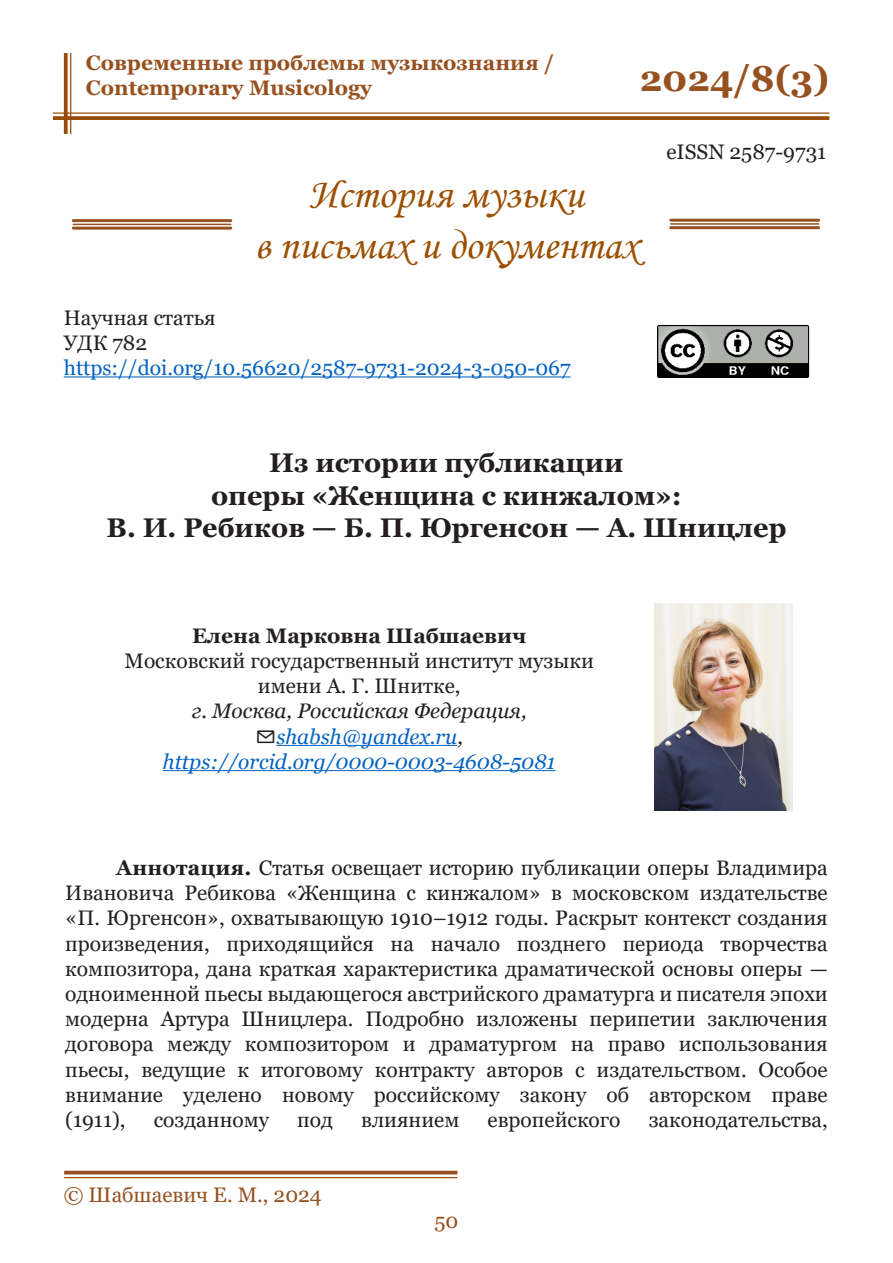
<style>
.page{position:relative;width:893px;height:1263px;background:#fff}
.page>*{position:absolute;margin:0;border:0;box-sizing:border-box;transform-origin:0 0}
.Рубрика{font:42px "Monotype Corsiva";color:#9c4f00}
.t1{font:700 36px "Georgia";color:#975120}
.Заголовок_статьи{font:700 27px "Georgia";color:#231f20}
.t2{font:21px/25.2px "Georgia";color:#231f20;text-align:justify}
.t3{font:italic 21px "Georgia";color:#0563c1}
.t4{font:700 21px/25.2px "Georgia";color:#975120}
.t5{font:21px "Georgia";color:#0563c1}
.t6{font:italic 21px "Georgia";color:#231f20}
.t7{font:700 21px "Georgia";color:#231f20}
.t8{font:21px "Georgia";color:#955220}
.t9{font:21px "Georgia";color:#975120}
.s1{color:#231f20}
.s2{font-weight:700}
</style>
<div class="page">
<hr style="left:53px;top:112px;width:776px;height:2px;background:#994b06">
<svg style="left:53px;top:116px;width:776px;height:4px;background:#9e5514"></svg>
<hr style="left:70px;top:53px;width:1px;height:81px;background:#994b06">
<svg style="left:64px;top:53px;width:4px;height:81px"></svg>
<hr style="left:64px;top:376px;width:507px;height:1px;background:#0563c1">
<img style="left:657px;top:325px;width:153px;height:52px">
<hr style="left:64px;top:1171px;width:393px;height:3px;background:#975120">
<hr style="left:64px;top:1177px;width:393px;height:1px;background:#975120">
<hr style="left:73px;top:219px;width:158px;height:3px;background:#975120">
<hr style="left:73px;top:224px;width:158px;height:1px;background:#975120">
<hr style="left:73px;top:227px;width:158px;height:3px;background:#975120">
<hr style="left:671px;top:219px;width:148px;height:3px;background:#975120">
<hr style="left:671px;top:223px;width:148px;height:2px;background:#975120">
<hr style="left:671px;top:226px;width:148px;height:3px;background:#975120">
<img style="left:654px;top:604px;width:138px;height:206px">
<hr style="left:276px;top:745px;width:181px;height:1px;background:#0563c1">
<hr style="left:163px;top:770px;width:393px;height:1px;background:#0563c1">
<p class="t4" style="left:86px;top:50px;width:470px">Современные проблемы музыкознания /<br>Contemporary Musicology</p>
<h2 class="t1" style="left:640px;top:55px;width:191px">2024/8(3)</h2>
<p class="Рубрика" style="left:309px;top:169px;width:276px">История музыки</p>
<p class="Рубрика" style="left:255px;top:219px;width:385px">в письмах и документах</p>
<p class="t2" style="left:64px;top:305px;width:153px">Научная статья</p>
<p class="t2" style="left:64px;top:330px;width:85px">УДК 782</p>
<p class="t5" style="left:64px;top:355px;width:508px">https://doi.org/10.56620/2587-9731-2024-3-050-067</p>
<p class="t2" style="left:666px;top:140px;width:161px">eISSN 2587-9731</p>
<p class="Заголовок_статьи" style="left:269px;top:445px;width:356px">Из истории публикации</p>
<p class="Заголовок_статьи" style="left:211px;top:478px;width:472px">оперы «Женщина с кинжалом»:</p>
<p class="Заголовок_статьи" style="left:107px;top:510px;width:681px">В. И. Ребиков — Б. П. Юргенсон — А. Шницлер</p>
<p class="t7" style="left:192px;top:622px;width:336px">Елена Марковна Шабшаевич</p>
<p class="t2" style="left:125px;top:648px;width:471px;text-align:center">Московский государственный институт музыки имени А. Г. Шнитке,</p>
<p class="t6" style="left:192px;top:698px;width:336px">г. Москва, Российская Федерация,</p>
<p class="t3" style="left:255px;top:723px;width:209px"><span class="s1">✉</span>shabsh@yandex.ru<span class="s1">,</span></p>
<p class="t3" style="left:163px;top:748px;width:394px">https://orcid.org/0000-0003-4608-5081</p>
<p class="t2" style="left:65px;top:855px;width:764px;text-indent:51px"><span class="s2">Аннотация.</span> Статья освещает историю публикации оперы Владимира Ивановича Ребикова «Женщина с кинжалом» в московском издательстве «П. Юргенсон», охватывающую 1910–1912 годы. Раскрыт контекст создания произведения, приходящийся на начало позднего периода творчества композитора, дана краткая характеристика драматической основы оперы — одноименной пьесы выдающегося австрийского драматурга и писателя эпохи модерна Артура Шницлера. Подробно изложены перипетии заключения договора между композитором и драматургом на право использования пьесы, ведущие к итоговому контракту авторов с издательством. Особое внимание уделено новому российскому закону об авторском праве (1911),</p>
<p class="t2" style="left:154px;top:1107px;width:117px">созданному</p>
<p class="t2" style="left:297px;top:1107px;width:37px">под</p>
<p class="t2" style="left:361px;top:1107px;width:100px">влиянием</p>
<p class="t2" style="left:488px;top:1107px;width:134px">европейского</p>
<p class="t2" style="left:649px;top:1107px;width:181px">законодательства,</p>
<p class="t8" style="left:64px;top:1182px;width:260px">© Шабшаевич Е. М., 2024</p>
<p class="t9" style="left:434px;top:1207px;width:25px">50</p>
</div>
